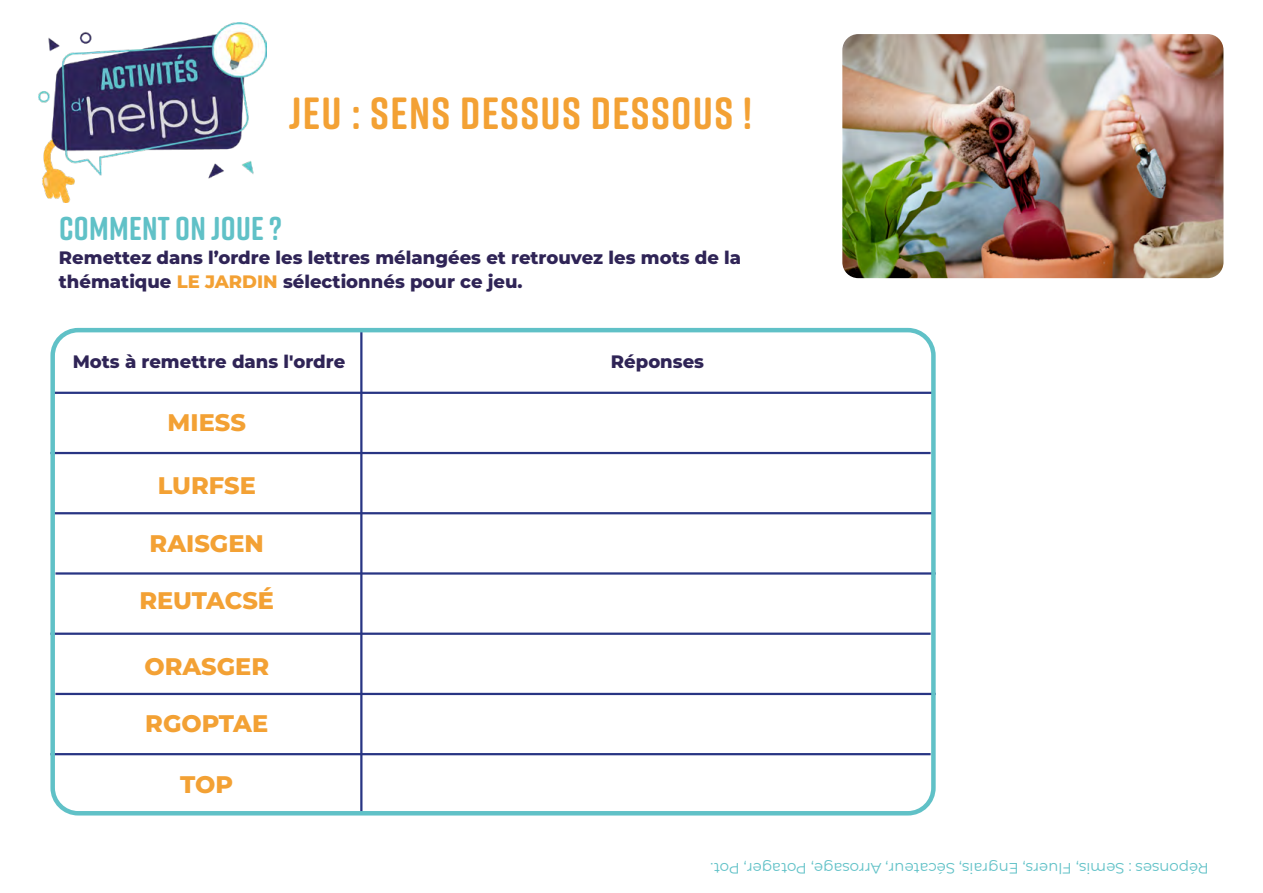
<style>
.page{position:relative;width:1263px;height:893px;background:#fff}
.page>*{position:absolute;margin:0;border:0;box-sizing:border-box;transform-origin:0 0}
.t1{font:700 45px "Rift Soft";letter-spacing:.03em;color:#f3a134}
.t2{font:700 33px "Rift Soft";letter-spacing:.01em;color:#60c1c7}
.t3{font:800 24px "Montserrat";color:#f3a134}
.t4{font:800 18px/24px "Montserrat";color:#2f2456}
.t5{font:15px "Montserrat";color:#60c1c7}
.s1{color:#f3a134}
</style>
<div class="page">
<hr style="left:360px;top:330px;width:2px;height:483px;background:#283583">
<hr style="left:50px;top:452px;width:881px;height:2px;background:#283583">
<hr style="left:53px;top:512px;width:880px;height:2px;background:#283583">
<hr style="left:55px;top:572px;width:881px;height:3px;background:#283583">
<hr style="left:50px;top:633px;width:881px;height:2px;background:#283583">
<hr style="left:55px;top:693px;width:881px;height:2px;background:#283583">
<hr style="left:50px;top:753px;width:881px;height:2px;background:#283583">
<hr style="left:53px;top:392px;width:880px;height:2px;background:#283583">
<div style="left:50px;top:328px;width:886px;height:487px;border:4px solid #60c1c7;border-radius:26px"></div>
<img style="left:844px;top:36px;width:378px;height:241px">
<div style="left:823px;top:15px;width:420px;height:283px;border:20px solid #fff;border-radius:26px"></div>
<img style="left:38px;top:22px;width:228px;height:180px">
<h1 class="t1" style="left:289px;top:81px;width:464px">JEU : SENS DESSUS DESSOUS !</h1>
<h2 class="t2" style="left:59px;top:205px;width:224px">COMMENT ON JOUE ?</h2>
<p class="t4" style="left:59px;top:245px;width:684px">Remettez dans l’ordre les lettres mélangées et retrouvez les mots de la thématique <span class="s1">LE JARDIN</span> sélectionnés pour ce jeu.</p>
<p class="t4" style="left:73px;top:349px;width:274px">Mots à remettre dans l'ordre</p>
<p class="t4" style="left:611px;top:349px;width:95px">Réponses</p>
<h3 class="t3" style="left:168px;top:405px;width:80px">MIESS</h3>
<h3 class="t3" style="left:158px;top:467px;width:100px">LURFSE</h3>
<h3 class="t3" style="left:150px;top:526px;width:116px">RAISGEN</h3>
<h3 class="t3" style="left:139px;top:583px;width:136px">REUTACSÉ</h3>
<h3 class="t3" style="left:144px;top:649px;width:126px">ORASGER</h3>
<h3 class="t3" style="left:145px;top:706px;width:124px">RGOPTAE</h3>
<h3 class="t3" style="left:180px;top:766px;width:54px">TOP</h3>
<p class="t5" style="left:1209px;top:878px;width:500px;rotate:-180deg">Réponses : Semis, Fluers, Engrais, Sécateur, Arrosage, Potager, Pot.</p>
</div>
